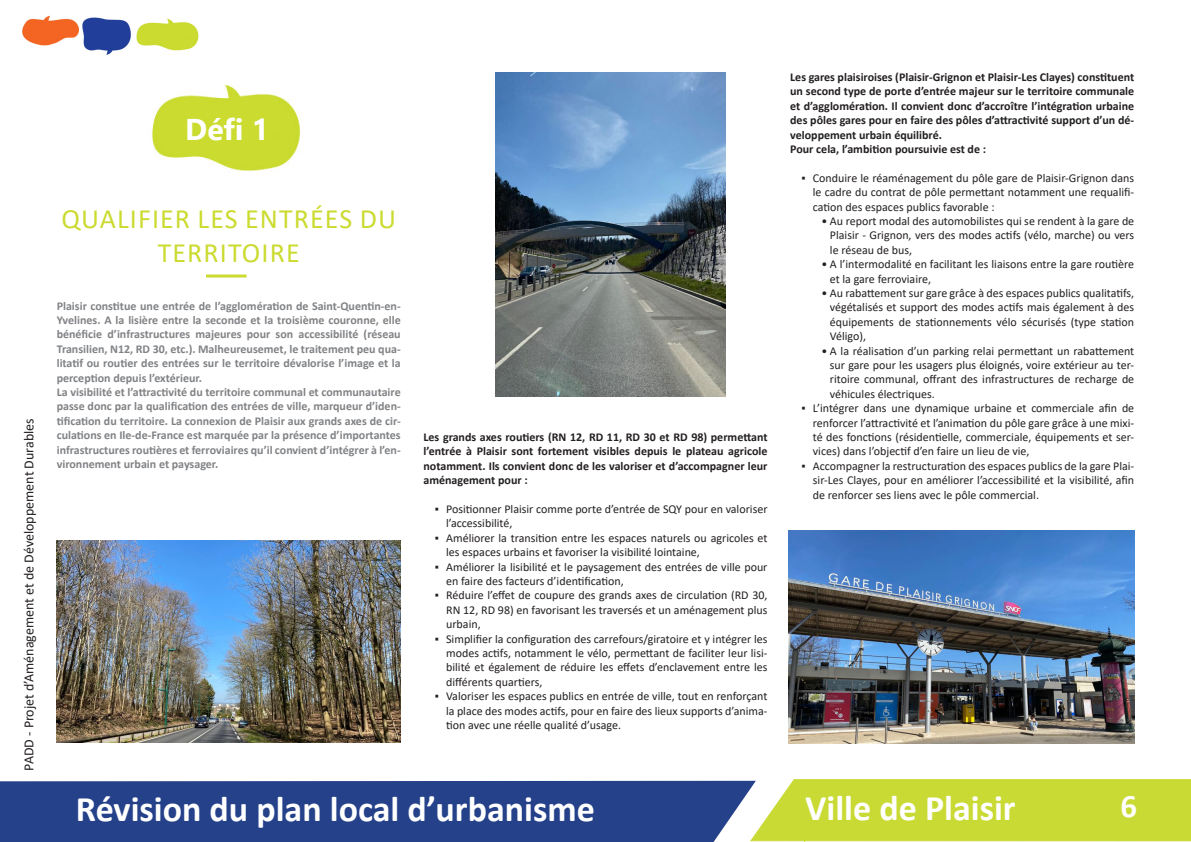
<style>
.page{position:relative;width:1191px;height:842px;background:#fff}
.page>*{position:absolute;margin:0;border:0;box-sizing:border-box;transform-origin:0 0}
.t1{font:700 36px "Calibri";color:#fff}
.t2{font:700 32.8px "Calibri";color:#fff}
.t3{font:700 30px "Ebrima";color:#fff}
._3-Titre_Défi_orient{font:28px/33.6px "Calibri";letter-spacing:.04em;color:#cbdb30;text-align:center}
.t4{font:14px "Calibri";color:#231f20}
.t5{font:12px/14.4px "Calibri";color:#231f20;text-align:justify}
.intro_grise{font:700 12px/14.4px "Calibri";color:#808285;text-align:justify}
._5-Corps_de_texte_no{font:700 12px/14.4px "Calibri";color:#231f20;text-align:justify}
</style>
<div class="page">
<div style="left:0;top:781px;width:749px;height:61px;background:#24418a"></div>
<svg style="left:749px;top:779px;width:442px;height:63px;background:#ccdc42"></svg>
<img style="left:22px;top:15px;width:177px;height:40px">
<img style="left:788px;top:530px;width:346px;height:213px">
<img style="left:57px;top:540px;width:344px;height:202px">
<img style="left:152px;top:84px;width:149px;height:87px">
<hr style="left:206px;top:275px;width:40px;height:3px;background:#cbdb30">
<img style="left:495px;top:72px;width:231px;height:324px">
<p class="t4" style="left:19px;top:770px;width:354px;rotate:-90deg">PADD - Projet d’Aménagement et de Développement Durables</p>
<p class="t3" style="left:185px;top:106px;width:85px">Défi 1</p>
<p class="_3-Titre_Défi_orient" style="left:61px;top:201px;width:336px">QUALIFIER LES ENTRÉES DU<br>TERRITOIRE</p>
<p class="intro_grise" style="left:57px;top:298px;width:345px">Plaisir constitue une entrée de l’agglomération de Saint-Quentin-en-Yvelines. A la lisière entre la seconde et la troisième couronne, elle bénéficie d’infrastructures majeures pour son accessibilité (réseau Transilien, N12, RD 30, etc.). Malheureusemet, le traitement peu qua&shy;litatif ou routier des entrées sur le territoire dévalorise l’image et la perception depuis l’extérieur.</p>
<p class="intro_grise" style="left:57px;top:385px;width:345px">La visibilité et l’attractivité du territoire communal et communautaire passe donc par la qualification des entrées de ville, marqueur d’iden&shy;tification du territoire. La connexion de Plaisir aux grands axes de cir&shy;culations en Ile-de-France est marquée par la présence d’importantes infrastructures routières et ferroviaires qu’il convient d’intégrer à l’en&shy;vironnement urbain et paysager.</p>
<p class="_5-Corps_de_texte_no" style="left:423px;top:430px;width:345px">Les grands axes routiers (RN 12, RD 11, RD 30 et RD 98) permettant l’entrée à Plaisir sont fortement visibles depuis le plateau agricole notamment. Ils convient donc de les valoriser et d’accompagner leur aménagement pour :</p>
<p class="t5" style="left:446px;top:502px;width:323px;text-indent:-11px">▪ Positionner Plaisir comme porte d’entrée de SQY pour en valoriser l’accessibilité,</p>
<p class="t5" style="left:446px;top:530px;width:323px;text-indent:-11px">▪ Améliorer la transition entre les espaces naturels ou agricoles et les espaces urbains et favoriser la visibilité lointaine,</p>
<p class="t5" style="left:446px;top:559px;width:323px;text-indent:-11px">▪ Améliorer la lisibilité et le paysagement des entrées de ville pour en faire des facteurs d’identification,</p>
<p class="t5" style="left:446px;top:588px;width:323px;text-indent:-11px">▪ Réduire l’effet de coupure des grands axes de circulation (RD 30, RN 12, RD 98) en favorisant les traversés et un aménagement plus urbain,</p>
<p class="t5" style="left:446px;top:631px;width:323px;text-indent:-11px">▪ Simplifier la configuration des carrefours/giratoire et y intégrer les modes actifs, notamment le vélo, permettant de faciliter leur lisi&shy;bilité et également de réduire les effets d’enclavement entre les différents quartiers,</p>
<p class="t5" style="left:446px;top:689px;width:323px;text-indent:-11px">▪ Valoriser les espaces publics en entrée de ville, tout en renforçant la place des modes actifs, pour en faire des lieux supports d’anima&shy;tion avec une réelle qualité d’usage.</p>
<p class="_5-Corps_de_texte_no" style="left:790px;top:70px;width:345px">Les gares plaisiroises (Plaisir-Grignon et Plaisir-Les Clayes) constituent un second type de porte d’entrée majeur sur le territoire communale et d’agglomération. Il convient donc d’accroître l’intégration urbaine des pôles gares pour en faire des pôles d’attractivité support d’un dé&shy;veloppement urbain équilibré.</p>
<p class="_5-Corps_de_texte_no" style="left:790px;top:142px;width:197px">Pour cela, l’ambition poursuivie est de :</p>
<p class="t5" style="left:813px;top:170px;width:323px;text-indent:-11px">▪ Conduire le réaménagement du pôle gare de Plaisir-Grignon dans le cadre du contrat de pôle permettant notamment une requalifi&shy;cation des espaces publics favorable :</p>
<p class="t5" style="left:830px;top:214px;width:306px;text-indent:-9px">• Au report modal des automobilistes qui se rendent à la gare de Plaisir - Grignon, vers des modes actifs (vélo, marche) ou vers le réseau de bus,</p>
<p class="t5" style="left:830px;top:257px;width:306px;text-indent:-9px">• A l’intermodalité en facilitant les liaisons entre la gare routière et la gare ferroviaire,</p>
<p class="t5" style="left:830px;top:286px;width:306px;text-indent:-9px">• Au rabattement sur gare grâce à des espaces publics qualitatifs, végétalisés et support des modes actifs mais également à des équipements de stationnements vélo sécurisés (type station Véligo),</p>
<p class="t5" style="left:830px;top:343px;width:306px;text-indent:-9px">• A la réalisation d’un parking relai permettant un rabattement sur gare pour les usagers plus éloignés, voire extérieur au ter&shy;ritoire communal, offrant des infrastructures de recharge de véhicules électriques.</p>
<p class="t5" style="left:813px;top:401px;width:323px;text-indent:-11px">▪ L’intégrer dans une dynamique urbaine et commerciale afin de renforcer l’attractivité et l’animation du pôle gare grâce à une mixi&shy;té des fonctions (résidentielle, commerciale, équipements et ser&shy;vices) dans l’objectif d’en faire un lieu de vie,</p>
<p class="t5" style="left:813px;top:458px;width:323px;text-indent:-11px">▪ Accompagner la restructuration des espaces publics de la gare Plai&shy;sir-Les Clayes, pour en améliorer l’accessibilité et la visibilité, afin de renforcer ses liens avec le pôle commercial.</p>
<h1 class="t1" style="left:76px;top:784px;width:520px">Révision du plan local d’urbanisme</h1>
<h1 class="t1" style="left:805px;top:783px;width:212px">Ville de Plaisir</h1>
<h2 class="t2" style="left:1120px;top:782px;width:18px">6</h2>
</div>
